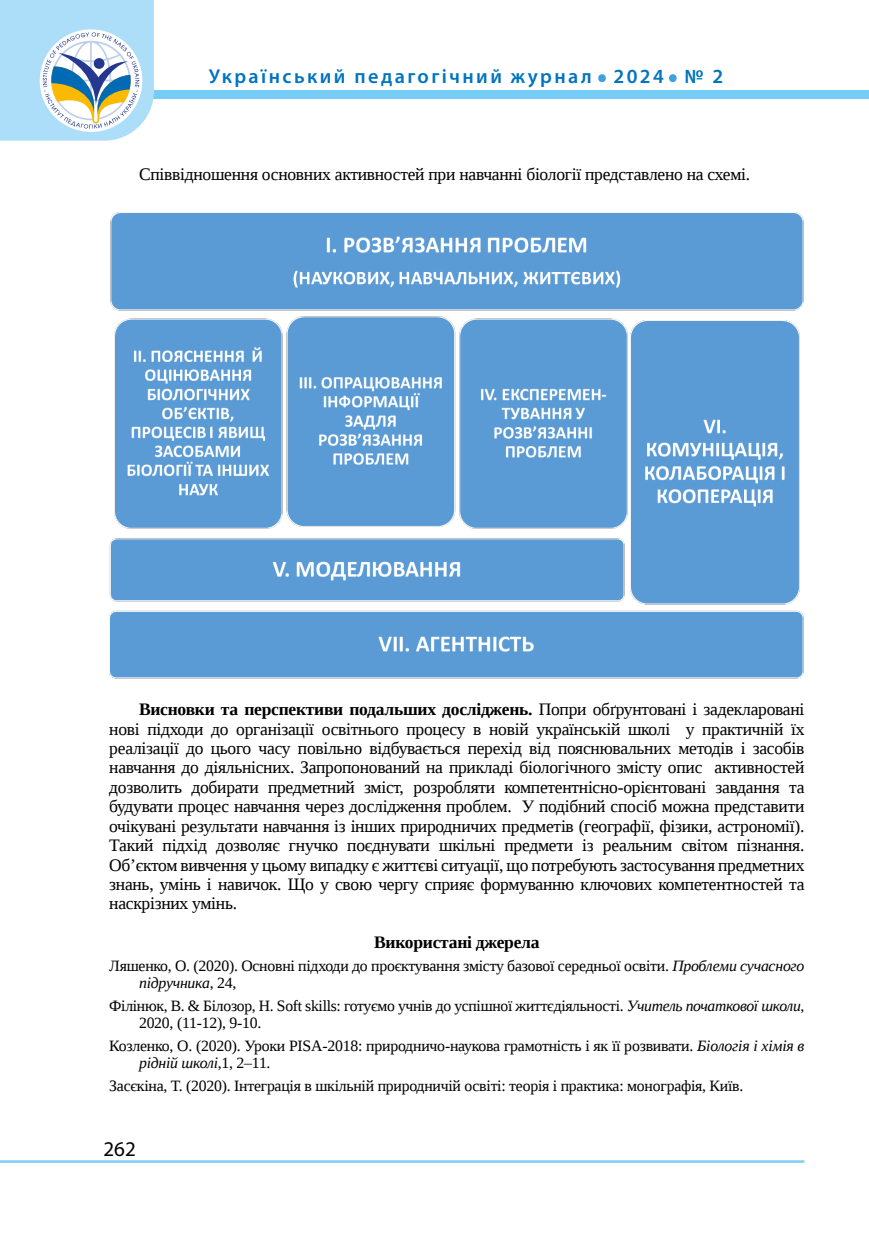
<style>
.page{position:relative;width:869px;height:1241px;background:#fff}
.page>*{position:absolute;margin:0;border:0;box-sizing:border-box;transform-origin:0 0}
.t1{font:600 50.4px "Myriad Pro";color:#3ea3dc}
.t2{font:21px "Myriad Pro";color:#000}
.t3{font:600 20.12px "Myriad Pro";letter-spacing:.12em;color:#0075bf}
.t4{font:17.5px/19.4px "Liberation Serif";letter-spacing:-.015em;color:#000;text-align:justify}
.t5{font:700 17.5px "Liberation Serif";letter-spacing:-.015em;color:#000}
.t6{font:15.75px/17.5px "Liberation Serif";letter-spacing:-.015em;color:#000}
.s1{font-weight:700}
.s2{font-style:italic}
</style>
<div class="page">
<hr style="left:0;top:1159px;width:804px;height:3px;background:#83d0f5">
<div style="left:0;top:90px;width:868px;height:8px;background:#75ccf4"></div>
<svg style="left:0;top:0;width:154px;height:141px"></svg>
<img style="left:110px;top:212px;width:693px;height:467px">
<p class="t3" style="left:208px;top:64px;width:384px">Український педагогічний журнал</p>
<h1 class="t1" style="left:595px;top:33px;width:13px">.</h1>
<p class="t3" style="left:613px;top:64px;width:52px">2024</p>
<h1 class="t1" style="left:666px;top:33px;width:13px">.</h1>
<p class="t3" style="left:684px;top:64px;width:40px">№ 2</p>
<p class="t4" style="left:139px;top:165px;width:612px">Співвідношення основних активностей при навчанні біології представлено на схемі.</p>
<p class="t4" style="left:109px;top:699px;width:696px;text-indent:30px"><span class="s1">Висновки та перспективи подальших досліджень.</span> Попри обґрунтовані і задекларовані нові підходи до організації освітнього процесу в новій українській школі у практичній їх реалізації до цього часу повільно відбувається перехід від пояснювальних методів і засобів навчання до діяльнісних. Запропонований на прикладі біологічного змісту опис активностей дозволить добирати предметний зміст, розробляти компетентнісно-орієнтовані завдання та будувати процес навчання через дослідження проблем. У подібний спосіб можна представити очікувані результати навчання із інших природничих предметів (географії, фізики, астрономії).<br>Такий підхід дозволяє гнучко поєднувати шкільні предмети із реальним світом пізнання.<br>Об’єктом вивчення у цьому випадку є життєві ситуації, що потребують застосування предметних знань, умінь і навичок. Що у свою чергу сприяє формуванню ключових компетентностей та наскрізних умінь.</p>
<p class="t5" style="left:374px;top:930px;width:167px">Використані джерела</p>
<p class="t6" style="left:139px;top:956px;width:666px;text-indent:-30px">Ляшенко, О. (2020). Основні підходи до проєктування змісту базової середньої освіти. <span class="s2">Проблеми сучасного підручника</span>, 24,</p>
<p class="t6" style="left:139px;top:996px;width:666px;text-indent:-30px">Філінюк, В. &amp; Білозор, Н. Soft skills: готуємо учнів до успішної життєдіяльності. <span class="s2">Учитель початкової школи</span>,<br>2020, (11-12), 9-10.</p>
<p class="t6" style="left:139px;top:1036px;width:666px;text-indent:-30px">Козленко, О. (2020). Уроки PISA-2018: природничо-наукова грамотність і як її розвивати. <span class="s2">Біологія і хімія в рідній школі</span>,1, 2–11.</p>
<p class="t6" style="left:109px;top:1076px;width:635px">Засєкіна, Т. (2020). Інтеграція в шкільній природничій освіті: теорія і практика: монографія, Київ.</p>
<p class="t2" style="left:103px;top:1135px;width:34px">262</p>
</div>
